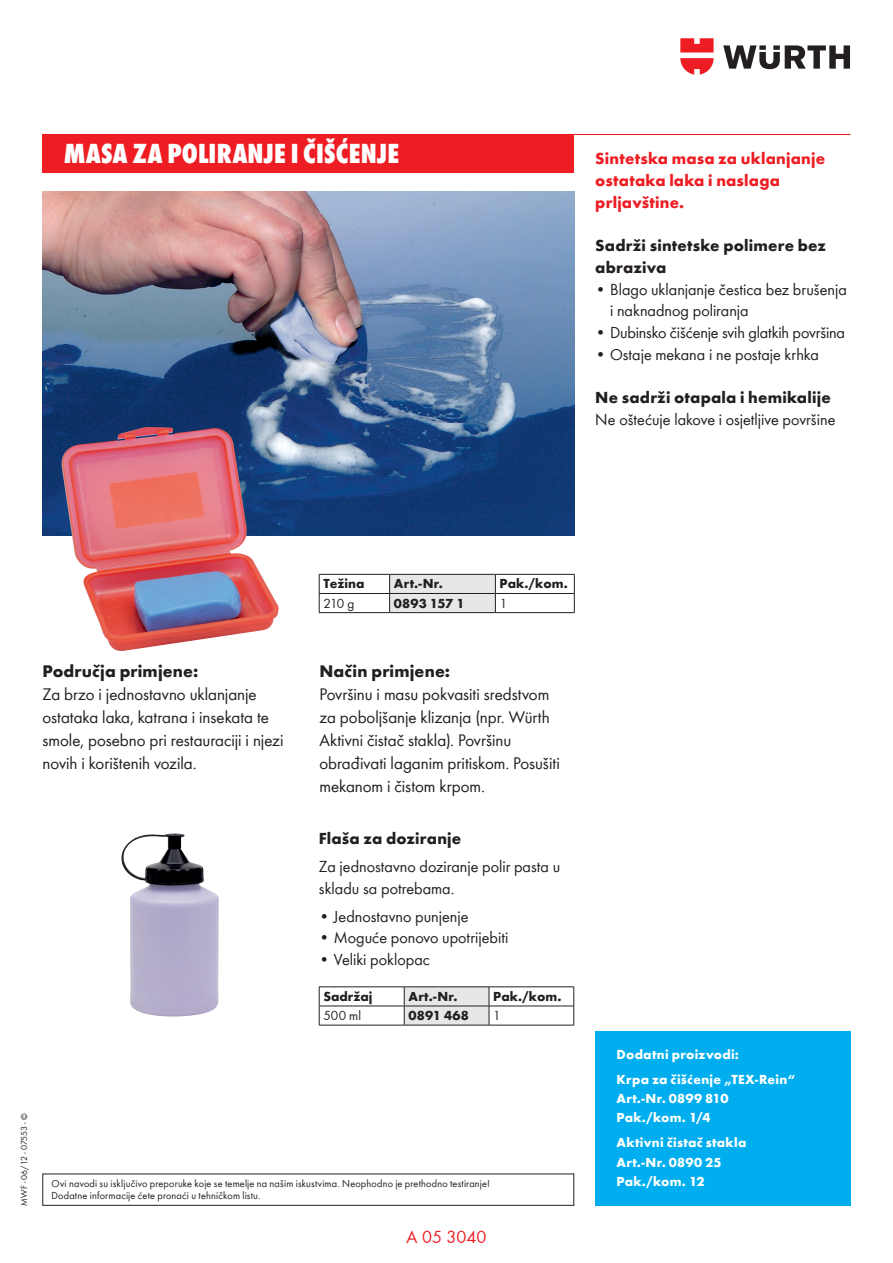
<style>
.page{position:relative;width:893px;height:1263px;background:#fff}
.page>*{position:absolute;margin:0;border:0;box-sizing:border-box;transform-origin:0 0}
.t1{font:800 condensed 28.5px "Wuerth";letter-spacing:.005em;color:#fff}
.t2{font:18px "Wuerth";color:#ee1d23}
.t3{font:17.4px/22.8px "Wuerth";color:#231f20}
.t4{font:700 17.4px "Wuerth";letter-spacing:.01em;color:#231f20}
.t5{font:16.5px/21.8px "Wuerth";color:#231f20}
.t6{font:700 16.5px/21.8px "Wuerth";letter-spacing:.01em;color:#231f20}
.t7{font:700 16.5px/21.8px "Wuerth";letter-spacing:.01em;color:#ee1d23}
.t8{font:700 13.5px/19.2px "Wuerth";letter-spacing:.02em;color:#fff}
.t9{font:700 13.5px "Wuerth";color:#231f20}
.t10{font:13.5px "Wuerth";color:#231f20}
.t11{font:10.5px "Wuerth";letter-spacing:.015em;color:#231f20}
.t12{font:9px "Wuerth";color:#231f20}
</style>
<div class="page">
<svg style="left:723px;top:45px;width:127px;height:24px"></svg>
<svg style="left:680px;top:38px;width:34px;height:37px"></svg>
<hr style="left:43px;top:134px;width:807px;height:1px;background:#ee1d23">
<div style="left:43px;top:134px;width:531px;height:38px;background:#ee1d23"></div>
<img style="left:43px;top:191px;width:531px;height:345px">
<img style="left:121px;top:833px;width:98px;height:183px">
<img style="left:61px;top:426px;width:218px;height:225px">
<div style="left:595px;top:1031px;width:255px;height:174px;background:#00aeef"></div>
<hr style="left:319px;top:574px;width:71px;height:1px;background:#231f20">
<hr style="left:495px;top:574px;width:80px;height:1px;background:#231f20">
<hr style="left:319px;top:593px;width:71px;height:1px;background:#231f20">
<svg style="left:319px;top:575px;width:1px;height:37px"></svg>
<hr style="left:495px;top:593px;width:80px;height:1px;background:#231f20">
<svg style="left:389px;top:574px;width:107px;height:38px;background:#d9d9db"></svg>
<svg style="left:574px;top:575px;width:1px;height:37px"></svg>
<hr style="left:319px;top:612px;width:71px;height:1px;background:#231f20">
<hr style="left:390px;top:612px;width:105px;height:1px;background:#231f20">
<hr style="left:495px;top:612px;width:80px;height:1px;background:#231f20">
<hr style="left:319px;top:986px;width:85px;height:1px;background:#231f20">
<hr style="left:404px;top:986px;width:85px;height:1px;background:#231f20">
<hr style="left:489px;top:986px;width:85px;height:1px;background:#231f20">
<hr style="left:319px;top:1006px;width:85px;height:1px;background:#231f20">
<svg style="left:319px;top:987px;width:1px;height:38px"></svg>
<hr style="left:489px;top:1006px;width:85px;height:1px;background:#231f20">
<svg style="left:404px;top:987px;width:86px;height:38px;background:#d9dadc"></svg>
<svg style="left:573px;top:987px;width:1px;height:38px"></svg>
<hr style="left:319px;top:1025px;width:85px;height:1px;background:#231f20">
<hr style="left:404px;top:1025px;width:85px;height:1px;background:#231f20">
<hr style="left:489px;top:1025px;width:85px;height:1px;background:#231f20">
<h1 class="t1" style="left:64px;top:133px;width:337px">MASA ZA POLIRANJE I ČIŠĆENJE</h1>
<p class="t7" style="left:595px;top:146px;width:231px">Sintetska masa za uklanjanje ostataka laka i naslaga prljavštine.</p>
<p class="t6" style="left:595px;top:233px;width:232px">Sadrži sintetske polimere bez abraziva</p>
<p class="t5" style="left:610px;top:277px;width:238px;text-indent:-15px">• Blago uklanjanje čestica bez brušenja i naknadnog poliranja</p>
<p class="t5" style="left:595px;top:321px;width:251px">• Dubinsko čišćenje svih glatkih površina</p>
<p class="t5" style="left:595px;top:343px;width:225px">• Ostaje mekana i ne postaje krhka</p>
<p class="t6" style="left:595px;top:386px;width:237px">Ne sadrži otapala i hemikalije</p>
<p class="t5" style="left:595px;top:408px;width:242px">Ne oštećuje lakove i osjetljive površine</p>
<p class="t9" style="left:323px;top:574px;width:43px">Težina</p>
<p class="t9" style="left:394px;top:574px;width:51px">Art.-Nr.</p>
<p class="t9" style="left:500px;top:574px;width:70px">Pak./kom.</p>
<p class="t10" style="left:323px;top:594px;width:32px">210 g</p>
<p class="t9" style="left:394px;top:593px;width:72px">0893 157 1</p>
<p class="t10" style="left:500px;top:594px;width:9px">1</p>
<p class="t4" style="left:43px;top:659px;width:157px">Područja primjene:</p>
<p class="t3" style="left:43px;top:682px;width:242px">Za brzo i jednostavno uklanjanje ostataka laka, katrana i insekata te smole, posebno pri restauraciji i njezi novih i korištenih vozila.</p>
<p class="t4" style="left:319px;top:659px;width:132px">Način primjene:</p>
<p class="t3" style="left:319px;top:682px;width:242px">Površinu i masu pokvasiti sredstvom za poboljšanje klizanja (npr. Würth Aktivni čistač stakla). Površinu obrađivati laganim pritiskom. Posušiti mekanom i čistom krpom.</p>
<p class="t12" style="left:18px;top:1205px;width:94px;rotate:-90deg">MWF - 06/12 - 07553 - ©</p>
<p class="t6" style="left:319px;top:827px;width:144px">Flaša za doziranje</p>
<p class="t5" style="left:319px;top:855px;width:243px">Za jednostavno doziranje polir pasta u skladu sa potrebama.</p>
<p class="t5" style="left:319px;top:904px;width:151px">• Jednostavno punjenje</p>
<p class="t5" style="left:319px;top:926px;width:191px">• Moguće ponovo upotrijebiti</p>
<p class="t5" style="left:319px;top:948px;width:112px">• Veliki poklopac</p>
<p class="t9" style="left:323px;top:986px;width:51px">Sadržaj</p>
<p class="t9" style="left:408px;top:986px;width:51px">Art.-Nr.</p>
<p class="t9" style="left:493px;top:986px;width:70px">Pak./kom.</p>
<p class="t10" style="left:323px;top:1006px;width:39px">500 ml</p>
<p class="t9" style="left:408px;top:1005px;width:62px">0891 468</p>
<p class="t10" style="left:493px;top:1006px;width:9px">1</p>
<p class="t8" style="left:617px;top:1041px;width:180px;line-height:25.2px">Dodatni proizvodi:<br>Krpa za čišćenje „TEX-Rein“</p>
<p class="t8" style="left:617px;top:1088px;width:113px">Art.-Nr. 0899 810<br>Pak./kom. 1/4</p>
<p class="t8" style="left:617px;top:1132px;width:131px">Aktivni čistač stakla<br>Art.-Nr. 0890 25</p>
<p class="t11" style="left:52px;top:1176px;width:440px">Ovi navodi su isključivo preporuke koje se temelje na našim iskustvima. Neophodno je prethodno testiranje!</p>
<p class="t8" style="left:617px;top:1170px;width:89px">Pak./kom. 12</p>
<p class="t11" style="left:52px;top:1188px;width:210px">Dodatne informacije ćete pronaći u tehničkom listu.</p>
<p class="t2" style="left:407px;top:1225px;width:81px">A 05 3040</p>
</div>
